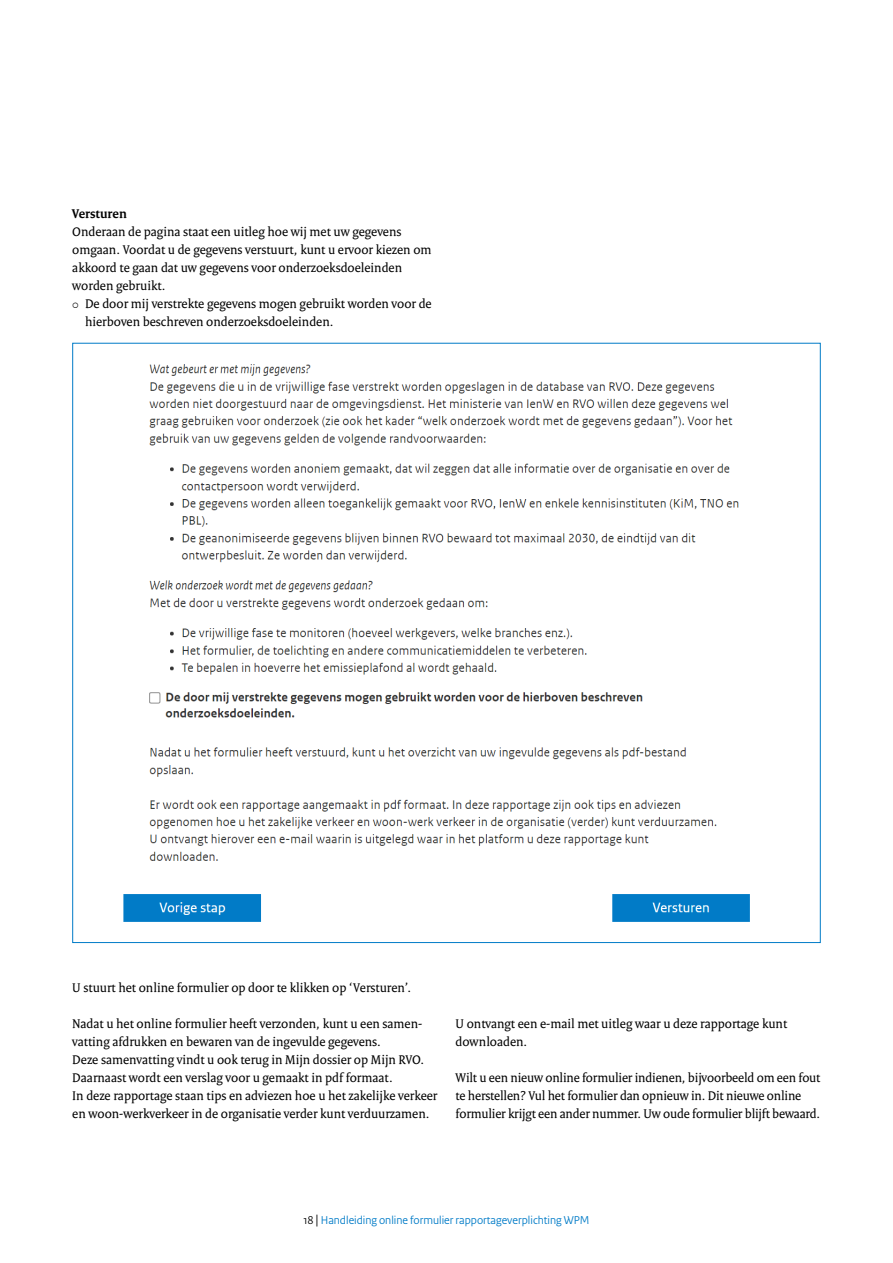
<style>
.page{position:relative;width:893px;height:1263px;background:#fff}
.page>*{position:absolute;margin:0;border:0;box-sizing:border-box;transform-origin:0 0}
.P_RVO_Broodtekst{font:13.5px/18px "Rijksoverheid Serif";color:#000}
.H4_subkop{font:700 13.5px "Rijksoverheid Serif";color:#000}
.t1{font:12px "Rijksoverheid Sans Heading";color:#007bc7}
.s1{color:#000}
.s2{font-size:14.25px;color:#000}
</style>
<div class="page">
<img style="left:123px;top:364px;width:627px;height:558px">
<h4 class="H4_subkop" style="left:72px;top:205px;width:56px">Versturen</h4>
<p class="P_RVO_Broodtekst" style="left:72px;top:222px;width:361px">Onderaan de pagina staat een uitleg hoe wij met uw gegevens omgaan. Voordat u de gegevens verstuurt, kunt u ervoor kiezen om akkoord te gaan dat uw gegevens voor onderzoeksdoeleinden worden gebruikt.</p>
<p class="P_RVO_Broodtekst" style="left:85px;top:294px;width:348px">De door mij verstrekte gegevens mogen gebruikt worden voor de hierboven beschreven onderzoeksdoeleinden.</p>
<p class="P_RVO_Broodtekst" style="left:72px;top:978px;width:340px">U stuurt het online formulier op door te klikken op ‘Versturen’.</p>
<p class="P_RVO_Broodtekst" style="left:72px;top:1014px;width:353px">Nadat u het online formulier heeft verzonden, kunt u een samen&shy;vatting afdrukken en bewaren van de ingevulde gegevens.<br>Deze samenvatting vindt u ook terug in Mijn dossier op Mijn RVO.</p>
<p class="P_RVO_Broodtekst" style="left:72px;top:1068px;width:367px">Daarnaast wordt een verslag voor u gemaakt in pdf formaat.<br>In deze rapportage staan tips en adviezen hoe u het zakelijke verkeer en woon-werkverkeer in de organisatie verder kunt verduurzamen.</p>
<p class="P_RVO_Broodtekst" style="left:455px;top:1014px;width:333px">U ontvangt een e-mail met uitleg waar u deze rapportage kunt downloaden.</p>
<p class="P_RVO_Broodtekst" style="left:455px;top:1068px;width:366px">Wilt u een nieuw online formulier indienen, bijvoorbeeld om een fout te herstellen? Vul het formulier dan opnieuw in. Dit nieuwe online formulier krijgt een ander nummer. Uw oude formulier blijft bewaard.</p>
<p class="t1" style="left:303px;top:1213px;width:288px"><span class="s1">18</span> <span class="s2">|</span> Handleiding online formulier rapportageverplichting WPM</p>
</div>
